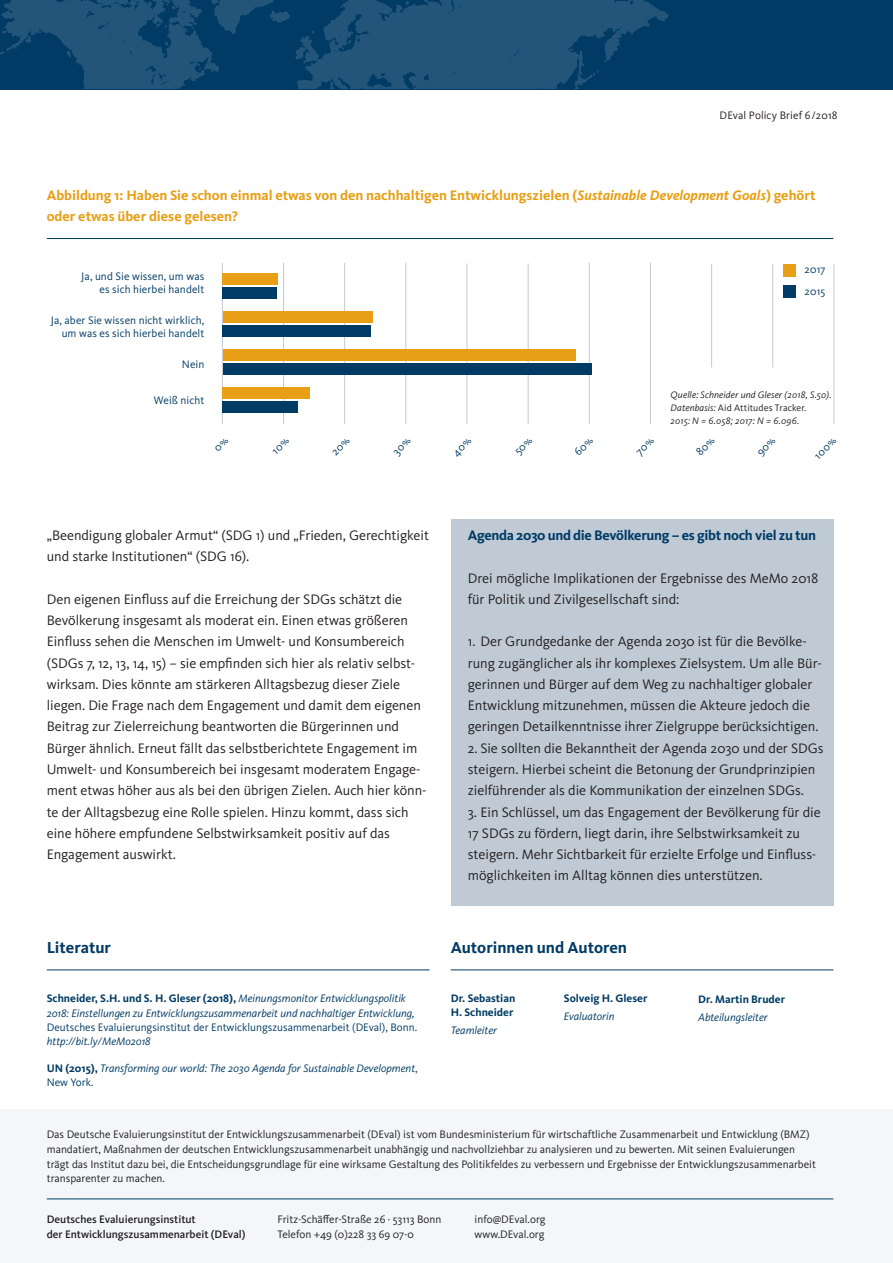
<style>
.page{position:relative;width:893px;height:1263px;background:#fff}
.page>*{position:absolute;margin:0;border:0;box-sizing:border-box;transform-origin:0 0}
.t1{font:700 16.5px "Kievit OT";color:#003b65}
.t2{font:14.25px/21.3px "Kievit OT";color:#231f20}
.t3{font:700 14.25px/21.3px "Kievit OT";color:#e89f16}
.t4{font:700 14.25px "Kievit OT";letter-spacing:-.02em;color:#003b65}
.t5{font:11.25px/14.9px "Kievit OT";color:#231f20}
.t6{font:italic 11.25px/14.2px "Kievit OT";color:#003b65}
.t7{font:11.25px/13.5px "Kievit OT";letter-spacing:.005em;color:#003b65;text-align:right}
.t8{font:500 11.25px "Kievit OT";color:#231f20}
.t9{font:700 11.25px/14.2px "Kievit OT";color:#003b65}
.t10{font:italic 9.75px/12.8px "Kievit OT";letter-spacing:.015em;color:#231f20}
.s1{font-style:italic}
.s2{font-style:normal}
.s3{font-weight:700;font-style:normal}
</style>
<div class="page">
<div style="left:0;top:0;width:893px;height:90px;background:#003b65"></div>
<svg style="left:0;top:0;width:669px;height:89px"></svg>
<div style="left:451px;top:519px;width:382px;height:387px;background:#bfcad5"></div>
<div style="left:0;top:1110px;width:893px;height:153px;background:#f4f6f9"></div>
<hr style="left:47px;top:1198px;width:786px;height:1px;background:#003b65">
<hr style="left:47px;top:969px;width:382px;height:1px;background:#003b65">
<hr style="left:451px;top:969px;width:382px;height:1px;background:#003b65">
<hr style="left:47px;top:238px;width:786px;height:1px;background:#003b65">
<div style="left:783px;top:264px;width:13px;height:13px;background:#e89f16"></div>
<div style="left:783px;top:285px;width:13px;height:12px;background:#003b65"></div>
<hr style="left:222px;top:263px;width:1px;height:161px;background:#bfcad5">
<hr style="left:344px;top:263px;width:1px;height:161px;background:#bfcad5">
<hr style="left:283px;top:263px;width:1px;height:161px;background:#bfcad5">
<hr style="left:405px;top:263px;width:1px;height:161px;background:#bfcad5">
<hr style="left:589px;top:263px;width:1px;height:161px;background:#bfcad5">
<hr style="left:650px;top:263px;width:1px;height:161px;background:#bfcad5">
<hr style="left:772px;top:264px;width:1px;height:103px;background:#bfcad5">
<hr style="left:711px;top:264px;width:1px;height:103px;background:#bfcad5">
<hr style="left:833px;top:264px;width:1px;height:159px;background:#bfcad5">
<hr style="left:528px;top:263px;width:1px;height:161px;background:#bfcad5">
<hr style="left:467px;top:263px;width:1px;height:161px;background:#bfcad5">
<div style="left:223px;top:287px;width:54px;height:12px;background:#003b65"></div>
<div style="left:223px;top:273px;width:55px;height:12px;background:#e89f16"></div>
<div style="left:223px;top:325px;width:148px;height:12px;background:#003b65"></div>
<div style="left:223px;top:311px;width:149px;height:12px;background:#e89f16"></div>
<div style="left:223px;top:363px;width:369px;height:11px;background:#003b65"></div>
<div style="left:223px;top:349px;width:352px;height:12px;background:#e89f16"></div>
<div style="left:223px;top:401px;width:75px;height:11px;background:#003b65"></div>
<div style="left:223px;top:387px;width:87px;height:12px;background:#e89f16"></div>
<p class="t5" style="left:719px;top:108px;width:120px">DEval Policy Brief 6/2018</p>
<p class="t3" style="left:47px;top:184px;width:770px">Abbildung 1: Haben Sie schon einmal etwas von den nachhaltigen Entwicklungszielen (<span class="s1">Sustainable Development Goals</span>) gehört oder etwas über diese gelesen?</p>
<p class="t7" style="left:81px;top:269px;width:125px">Ja, und Sie wissen, um was es sich hierbei handelt</p>
<p class="t7" style="left:51px;top:313px;width:155px">Ja, aber Sie wissen nicht wirklich, um was es sich hierbei handelt</p>
<p class="t7" style="left:182px;top:357px;width:24px">Nein</p>
<p class="t7" style="left:154px;top:393px;width:52px">Weiß nicht</p>
<p class="t7" style="left:804px;top:259px;width:22px;line-height:21.3px;text-align:left">2017<br>2015</p>
<p class="t10" style="left:671px;top:388px;width:162px">Quelle: Schneider und Gleser (2018, S.50).<br>Datenbasis: <span class="s2">Aid Attitudes Tracker</span>.<br>2015: N = 6.058; 2017: N = 6.096.</p>
<p class="t7" style="left:811px;top:452px;width:28px;rotate:-45deg">100%</p>
<p class="t2" style="left:47px;top:525px;width:384px">„Beendigung globaler Armut“ (SDG 1) und „Frieden, Gerechtigkeit und starke Institutionen“ (SDG 16).</p>
<p class="t2" style="left:47px;top:589px;width:381px">Den eigenen Einfluss auf die Erreichung der SDGs schätzt die Bevölkerung insgesamt als moderat ein. Einen etwas größeren Einfluss sehen die Menschen im Umwelt- und Konsumbereich (SDGs 7, 12, 13, 14, 15) – sie empfinden sich hier als relativ selbst&shy;wirksam. Dies könnte am stärkeren Alltagsbezug dieser Ziele liegen. Die Frage nach dem Engagement und damit dem eigenen Beitrag zur Zielerreichung beantworten die Bürgerinnen und Bürger ähnlich. Erneut fällt das selbstberichtete Engagement im Umwelt- und Konsumbereich bei insgesamt moderatem Engage&shy;ment etwas höher aus als bei den übrigen Zielen. Auch hier könn&shy;te der Alltagsbezug eine Rolle spielen. Hinzu kommt, dass sich eine höhere empfundene Selbstwirksamkeit positiv auf das Engagement auswirkt.</p>
<p class="t4" style="left:468px;top:527px;width:350px">Agenda 2030 und die Bevölkerung – es gibt noch viel zu tun</p>
<p class="t2" style="left:468px;top:567px;width:352px">Drei mögliche Implikationen der Ergebnisse des MeMo 2018 für Politik und Zivilgesellschaft sind:</p>
<p class="t2" style="left:468px;top:631px;width:356px">1. Der Grundgedanke der Agenda 2030 ist für die Bevölke&shy;rung zugänglicher als ihr komplexes Zielsystem. Um alle Bür&shy;gerinnen und Bürger auf dem Weg zu nachhaltiger globaler Entwicklung mitzunehmen, müssen die Akteure jedoch die geringen Detailkenntnisse ihrer Zielgruppe berücksichtigen.</p>
<p class="t2" style="left:468px;top:737px;width:357px">2. Sie sollten die Bekanntheit der Agenda 2030 und der SDGs steigern. Hierbei scheint die Betonung der Grundprinzipien zielführender als die Kommunikation der einzelnen SDGs.</p>
<p class="t2" style="left:468px;top:801px;width:354px">3. Ein Schlüssel, um das Engagement der Bevölkerung für die 17 SDGs zu fördern, liegt darin, ihre Selbstwirksamkeit zu steigern. Mehr Sichtbarkeit für erzielte Erfolge und Einfluss&shy;möglichkeiten im Alltag können dies unterstützen.</p>
<p class="t1" style="left:47px;top:937px;width:66px">Literatur</p>
<p class="t6" style="left:47px;top:991px;width:369px"><span class="s3">Schneider, S.H. und S. H. Gleser (2018),</span> Meinungsmonitor Entwicklungspolitik<br>2018: Einstellungen zu Entwicklungszusammenarbeit und nachhaltiger Entwicklung,</p>
<p class="t7" style="left:47px;top:1020px;width:372px">Deutsches Evaluierungsinstitut der Entwicklungszusammenarbeit (DEval), Bonn.</p>
<p class="t6" style="left:47px;top:1034px;width:105px">http://bit.ly/MeMo2018</p>
<p class="t6" style="left:47px;top:1061px;width:372px"><span class="s3">UN (2015),</span> Transforming our world: The 2030 Agenda for Sustainable Development<span class="s2">,<br>New York.</span></p>
<p class="t1" style="left:451px;top:937px;width:178px">Autorinnen und Autoren</p>
<p class="t9" style="left:451px;top:991px;width:66px">Dr. Sebastian<br>H. Schneider</p>
<p class="t6" style="left:451px;top:1023px;width:48px">Teamleiter</p>
<p class="t9" style="left:564px;top:991px;width:85px">Solveig H. Gleser</p>
<p class="t6" style="left:564px;top:1009px;width:52px">Evaluatorin</p>
<p class="t9" style="left:698px;top:992px;width:88px">Dr. Martin Bruder</p>
<p class="t6" style="left:698px;top:1010px;width:71px">Abteilungsleiter</p>
<p class="t5" style="left:47px;top:1127px;width:771px">Das Deutsche Evaluierungsinstitut der Entwicklungszusammenarbeit (DEval) ist vom Bundesministerium für wirtschaftliche Zusammenarbeit und Entwicklung (BMZ) mandatiert, Maßnahmen der deutschen Entwicklungszusammenarbeit unabhängig und nachvollziehbar zu analysieren und zu bewerten. Mit seinen Evaluierungen trägt das Institut dazu bei, die Entscheidungsgrundlage für eine wirksame Gestaltung des Politikfeldes zu verbessern und Ergebnisse der Entwicklungszusammenarbeit transparenter zu machen.</p>
<p class="t8" style="left:47px;top:1213px;width:151px">Deutsches Evaluierungsinstitut</p>
<p class="t5" style="left:277px;top:1212px;width:165px">Fritz-Schäffer-Straße 26 · 53113 Bonn</p>
<p class="t5" style="left:475px;top:1212px;width:72px">info@DEval.org</p>
<p class="t8" style="left:47px;top:1227px;width:200px">der Entwicklungszusammenarbeit (DEval)</p>
<p class="t5" style="left:277px;top:1227px;width:138px">Telefon +49 (0)228 33 69 07-0</p>
<p class="t5" style="left:475px;top:1227px;width:71px">www.DEval.org</p>
</div>
